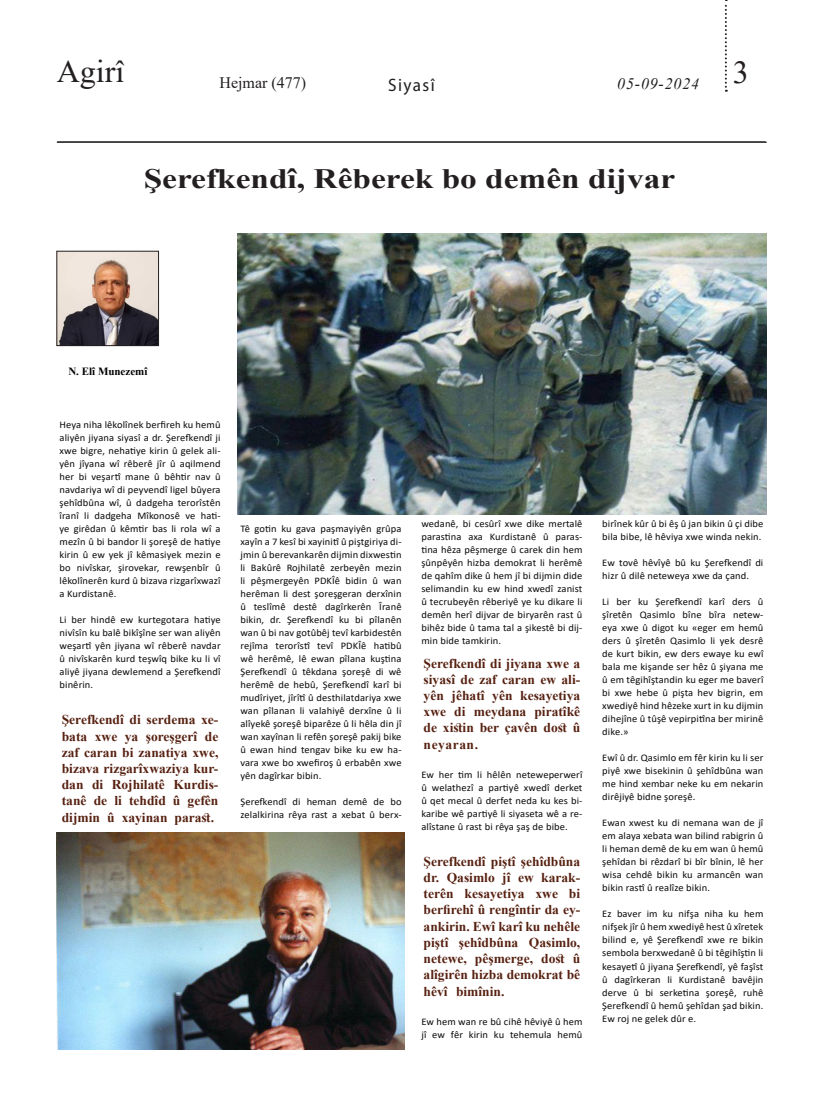
<style>
.page{position:relative;width:823px;height:1106px;background:#fff}
.page>*{position:absolute;margin:0;border:0;box-sizing:border-box;transform-origin:0 0}
.t1{font:32px "Times New Roman";color:#231f20}
.t2{font:700 28px "Times New Roman";color:#231f20;scale:1.19 1}
.t3{font:18px "Myriad Pro";letter-spacing:.08em;color:#231f20;scale:.95 1}
.t4{font:16px "Times New Roman";color:#231f20}
.t5{font:italic 16px "Times New Roman";letter-spacing:.05em;color:#231f20}
.Heading_3{font:700 13.5px/16.2px "Times New Roman";color:#572111;text-align:justify}
.t6{font:700 11px "Times New Roman";color:#000}
.t7{font:10.1px/13px "Calibri";letter-spacing:.01em;color:#0b0b0e;text-align:justify;scale:1.04 1}
</style>
<div class="page">
<svg style="left:724px;top:0;width:2px;height:92px"></svg>
<hr style="left:57px;top:141px;width:708px;height:1px;background:#231f20">
<hr style="left:57px;top:142px;width:709px;height:1px;background:#231f20">
<img style="left:237px;top:234px;width:528px;height:280px">
<img style="left:58px;top:253px;width:99px;height:91px">
<div style="left:56px;top:251px;width:103px;height:95px;border:1px solid #231f20"></div>
<img style="left:57px;top:832px;width:347px;height:217px">
<h1 class="t1" style="left:57px;top:49px;width:69px">Agirî</h1>
<h3 class="t4" style="left:219px;top:71px;width:88px">Hejmar (477)</h3>
<p class="t3" style="left:388px;top:74px;width:50px">Siyasî</p>
<h3 class="t5" style="left:617px;top:72px;width:133px">05-09-2024 <sup>3</sup></h3>
<p class="t2" style="left:144px;top:158px;width:448px">Şerefkendî, Rêberek bo demên dijvar</p>
<p class="t6" style="left:68px;top:363px;width:81px">N. Elî Munezemî</p>
<p class="t7" style="left:59px;top:418px;width:156px">Heya niha lêkolînek berfireh ku hemû aliyên jiyana siyasî a dr. Şerefkendî ji xwe bigre, nehatiye kirin û gelek ali&shy;yên jîyana wî rêberê jîr û aqilmend her bi veşartî mane û bêhtir nav û navdariya wî di peyvendî ligel bûyera şehîdbûna wî, û dadgeha terorîstên îranî li dadgeha Mîkonosê ve hati&shy;ye girêdan û kêmtir bas li rola wî a mezîn û bi bandor li şoreşê de hatiye kirin û ew yek jî kêmasiyek mezin e bo nivîskar, şirovekar, rewşenbîr û lêkolînerên kurd û bizava rizgarîxwazî a Kurdistanê.</p>
<p class="t7" style="left:59px;top:613px;width:156px">Li ber hindê ew kurtegotara hatiye nivîsîn ku balê bikîşîne ser wan aliyên weşartî yên jiyana wî rêberê navdar û nivîskarên kurd teşwîq bike ku li vî aliyê jiyana dewlemend a Şerefkendî binêrin.</p>
<p class="Heading_3" style="left:62px;top:711px;width:158px">Şerefkendî di serdema xe&shy;bata xwe ya şoreşgerî de zaf caran bi zanatiya xwe, bizava rizgarîxwaziya kur&shy;dan di Rojhilatê Kurdis&shy;tanê de li tehdîd û gefên dijmin û xayinan parast.</p>
<p class="t7" style="left:240px;top:522px;width:156px">Tê gotin ku gava paşmayiyên grûpa xayîn a 7 kesî bi xayinitî û piştgiriya di&shy;jmin û berevankarên dijmin dixwestin li Bakûrê Rojhilatê zerbeyên mezin li pêşmergeyên PDKÎê bidin û wan herêman li dest şoreşgeran derxînin û teslîmê destê dagîrkerên Îranê bikin, dr. Şerefkendî ku bi pîlanên wan û bi nav gotûbêj tevî karbidestên rejîma terorîstî tevî PDKÎê hatibû wê herêmê, lê ewan pîlana kuştina Şerefkendî û têkdana şoreşê di wê herêmê de hebû, Şerefkendî karî bi mudîriyet, jîrîtî û desthilatdariya xwe wan pîlanan li valahiyê derxîne û li alîyekê şoreşê biparêze û li hêla din jî wan xayînan li refên şoreşê pakij bike û ewan hind tengav bike ku ew ha&shy;vara xwe bo xwefiroş û erbabên xwe yên dagîrkar bibin.</p>
<p class="t7" style="left:240px;top:795px;width:156px">Şerefkendî di heman demê de bo zelalkirina rêya rast a xebat û berx-</p>
<p class="t7" style="left:421px;top:517px;width:156px">wedanê, bi cesûrî xwe dike mertalê parastina axa Kurdistanê û paras&shy;tina hêza pêşmerge û carek din hem şûnpêyên hizba demokrat li herêmê de qahîm dike û hem jî bi dijmin dide selimandin ku ew hind xwedî zanist û tecrubeyên rêberiyê ye ku dikare li demên herî dijvar de biryarên rast û bihêz bide û tama tal a şikestê bi dij&shy;min bide tamkirin.</p>
<p class="Heading_3" style="left:423px;top:654px;width:158px">Şerefkendî di jiyana xwe a siyasî de zaf caran ew ali&shy;yên jêhatî yên kesayetiya xwe di meydana piratîkê de xistin ber çavên dost û neyaran.</p>
<p class="t7" style="left:421px;top:767px;width:156px">Ew her tim li hêlên neteweperwerî û welathezî a partiyê xwedî derket û qet mecal û derfet neda ku kes bi&shy;karibe wê partiyê li siyaseta wê a re&shy;alîstane û rast bi rêya şaş de bibe.</p>
<p class="Heading_3" style="left:423px;top:852px;width:158px">Şerefkendî piştî şehîdbûna dr. Qasimlo jî ew karak&shy;terên kesayetiya xwe bi berfirehî û rengîntir da ey&shy;ankirin. Ewî karî ku nehêle piştî şehîdbûna Qasimlo, netewe, pêşmerge, dost û alîgirên hizba demokrat bê hêvî bimînin.</p>
<p class="t7" style="left:421px;top:1014px;width:156px">Ew hem wan re bû cihê hêviyê û hem jî ew fêr kirin ku tehemula hemû</p>
<p class="t7" style="left:602px;top:517px;width:156px">birînek kûr û bi êş û jan bikin û çi dibe bila bibe, lê hêviya xwe winda nekin.</p>
<p class="t7" style="left:602px;top:556px;width:156px">Ew tovê hêvîyê bû ku Şerefkendî di hizr û dilê neteweya xwe da çand.</p>
<p class="t7" style="left:602px;top:595px;width:156px">Li ber ku Şerefkendî karî ders û şîretên Qasimlo bîne bîra netew&shy;eya xwe û digot ku «eger em hemû ders û şîretên Qasimlo li yek desrê de kurt bikin, ew ders ewaye ku ewî bala me kişande ser hêz û şiyana me û em têgihîştandin ku eger me baverî bi xwe hebe û pişta hev bigrin, em xwediyê hind hêzeke xurt in ku dijmin dihejîne û tûşê vepirpitîna ber mirinê dike.»</p>
<p class="t7" style="left:602px;top:751px;width:156px">Ewî û dr. Qasimlo em fêr kirin ku li ser piyê xwe bisekinin û şehîdbûna wan me hind xembar neke ku em nekarin dirêjiyê bidne şoreşê.</p>
<p class="t7" style="left:602px;top:816px;width:156px">Ewan xwest ku di nemana wan de jî em alaya xebata wan bilind rabigrin û li heman demê de ku em wan û hemû şehîdan bi rêzdarî bi bîr bînin, lê her wisa cehdê bikin ku armancên wan bikin rastî û realîze bikin.</p>
<p class="t7" style="left:602px;top:907px;width:156px">Ez baver im ku nifşa niha ku hem nifşek jîr û hem xwediyê hest û xîretek bilind e, yê Şerefkendî xwe re bikin sembola berxwedanê û bi têgihîştin li kesayetî û jiyana Şerefkendî, yê faşîst û dagîrkeran li Kurdistanê bavêjin derve û bi serketina şoreşê, ruhê Şerefkendî û hemû şehîdan şad bikin.<br>Ew roj ne gelek dûr e.</p>
</div>
